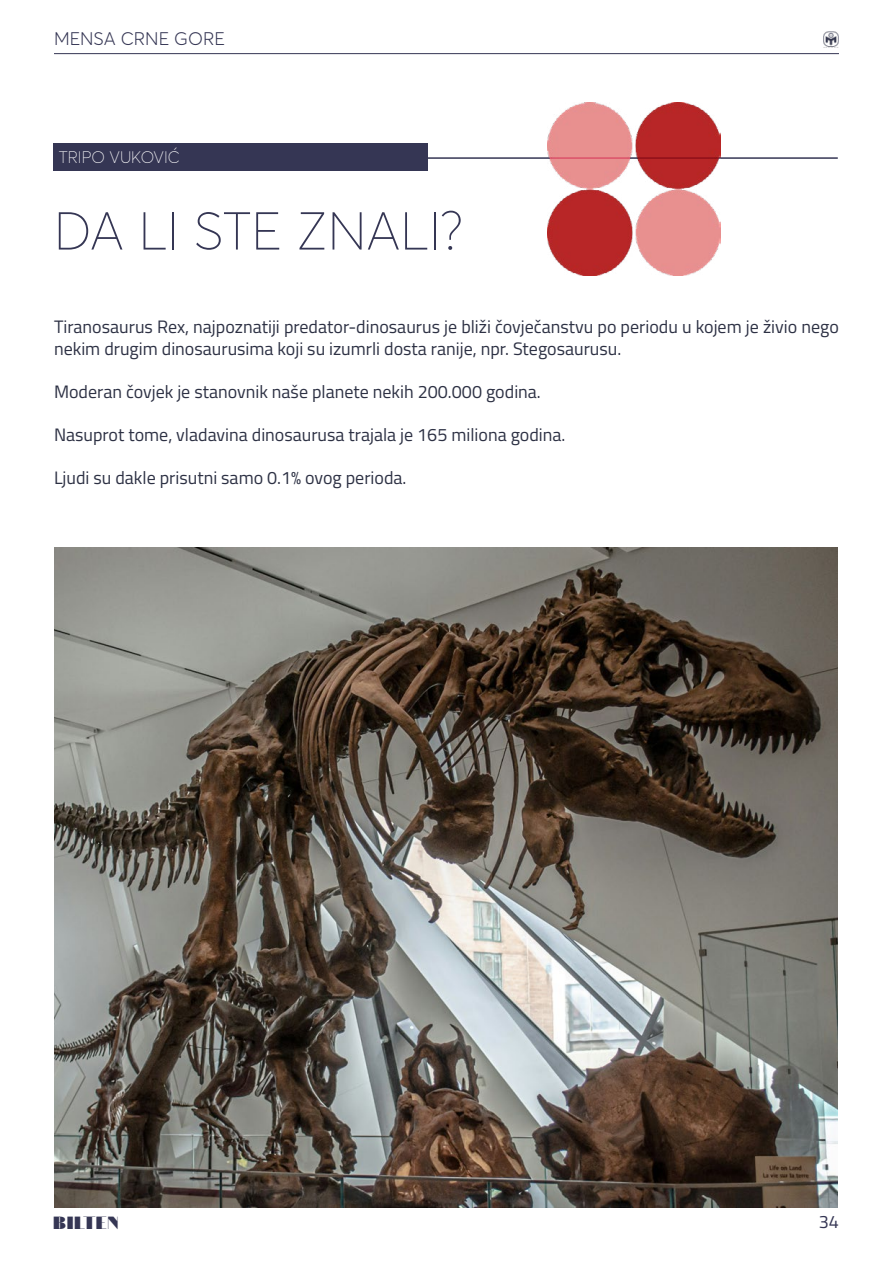
<style>
.page{position:relative;width:893px;height:1263px;background:#fff}
.page>*{position:absolute;margin:0;border:0;box-sizing:border-box;transform-origin:0 0}
.t1{font:100 52.5px "Averta";letter-spacing:.005em;color:#353654}
.t2{font:18px/21.6px "Titillium Web";color:#2d3144}
.t3{font:300 18px "Averta";color:#353654}
.t4{font:900 18px "Ravensara Sans";color:#353654}
.t5{font:18px "Titillium Web";color:#353654}
.t6{font:100 16.5px "Averta";color:#fff}
</style>
<div class="page">
<hr style="left:54px;top:53px;width:785px;height:1px;background:#353654">
<img style="left:824px;top:31px;width:15px;height:16px">
<div style="left:53px;top:144px;width:374px;height:27px;background:#353654"></div>
<hr style="left:427px;top:157px;width:411px;height:2px;background:#353654">
<img style="left:547px;top:102px;width:173px;height:174px">
<img style="left:54px;top:548px;width:784px;height:660px">
<p class="t3" style="left:54px;top:28px;width:172px">MENSA CRNE GORE</p>
<p class="t6" style="left:59px;top:147px;width:122px">TRIPO VUKOVIĆ</p>
<h1 class="t1" style="left:54px;top:199px;width:410px">DA LI STE ZNALI?</h1>
<p class="t2" style="left:54px;top:315px;width:786px">Tiranosaurus Rex, najpoznatiji predator-dinosaurus je bliži čovječanstvu po periodu u kojem je živio nego nekim drugim dinosaurusima koji su izumrli dosta ranije, npr. Stegosaurusu.</p>
<p class="t2" style="left:54px;top:380px;width:488px">Moderan čovjek je stanovnik naše planete nekih 200.000 godina.</p>
<p class="t2" style="left:54px;top:423px;width:513px">Nasuprot tome, vladavina dinosaurusa trajala je 165 miliona godina.</p>
<p class="t2" style="left:54px;top:466px;width:354px">Ljudi su dakle prisutni samo 0.1% ovog perioda.</p>
<p class="t4" style="left:53px;top:1212px;width:68px">BILTEN</p>
<p class="t5" style="left:819px;top:1208px;width:22px">34</p>
</div>
